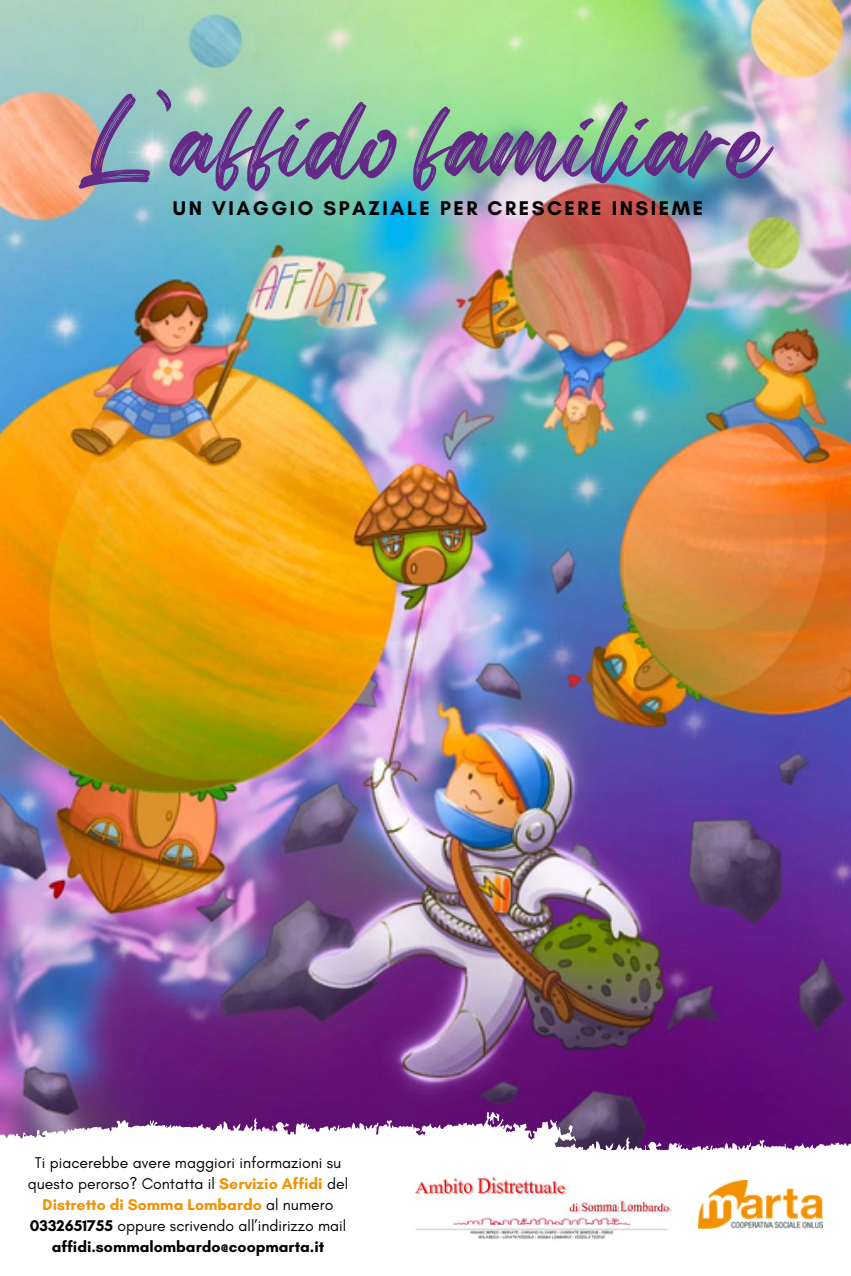
<style>
.page{position:relative;width:851px;height:1276px;background:#fff}
.page>*{position:absolute;margin:0;border:0;box-sizing:border-box;transform-origin:0 0}
.t1{font:95.1px "Regular Brush";color:#642887}
.t2{font:700 20.1px "Glacial Indifference";letter-spacing:.125em;color:#000}
.t3{font:15.9px/21px "Glacial Indifference";color:#000;text-align:center}
.s1{font-weight:700;color:#f29200}
.s2{font-weight:700}
</style>
<div class="page">
<img style="left:0;top:0;width:850px;height:1094px">
<svg style="left:0;top:1094px;width:850px;height:135px"></svg>
<img style="left:698px;top:1181px;width:124px;height:47px">
<img style="left:404px;top:1173px;width:275px;height:66px">
<p class="t1" style="left:76px;top:67px;width:694px">L’affido familiare</p>
<p class="t2" style="left:173px;top:196px;width:531px">UN VIAGGIO SPAZIALE PER CRESCERE INSIEME</p>
<p class="t3" style="left:28px;top:1152px;width:322px">Ti piacerebbe avere maggiori informazioni su questo perorso? Contatta il <span class="s1">Servizio Affidi</span> del <span class="s1">Distretto di Somma Lombardo</span> al numero <span class="s2">0332651755</span> oppure scrivendo all’indirizzo mail <span class="s2">affidi.sommalombardo@coopmarta.it</span></p>
</div>
